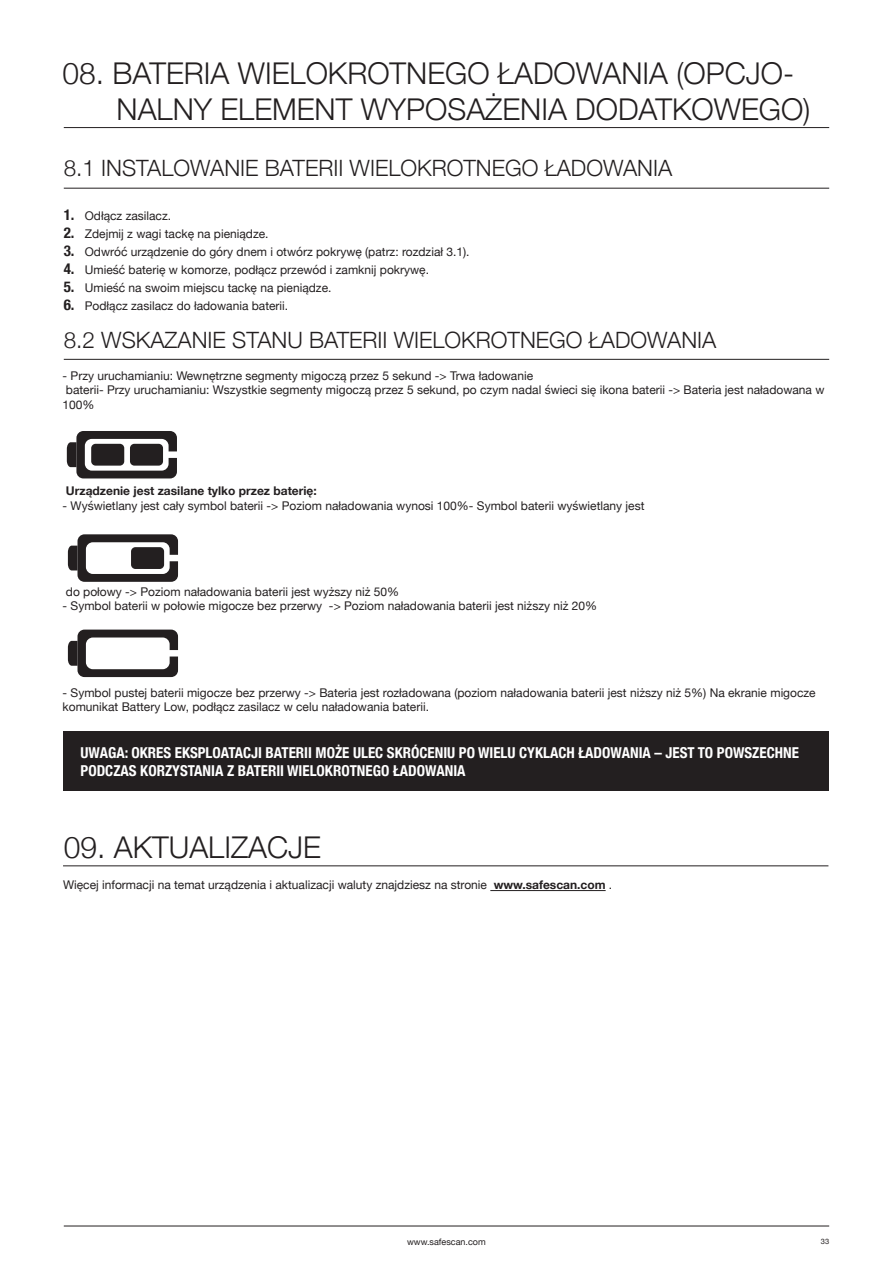
<style>
.page{position:relative;width:893px;height:1263px;background:#fff}
.page>*{position:absolute;margin:0;border:0;box-sizing:border-box;transform-origin:0 0}
.t1{font:300 30px/36px "Helvetica Neue";color:#231f20}
.t2{font:300 22.5px "Helvetica Neue";color:#231f20}
.t3{font:700 condensed 15px/18px "Helvetica Neue";color:#fff}
.t4{font:12px/14.4px "Helvetica Neue";color:#231f20}
.t5{font:700 12px "Helvetica Neue";color:#231f20}
.t6{font:9px "Helvetica Neue";color:#231f20}
.t7{font:7.5px "Helvetica Neue";color:#231f20}
.s1{font-weight:700;font-stretch:condensed;font-size:15px}
.s2{font-weight:700}
</style>
<div class="page">
<hr style="left:64px;top:1226px;width:765px;height:1px;background:#231f20">
<div style="left:64px;top:731px;width:765px;height:60px;background:#231f20"></div>
<hr style="left:64px;top:127px;width:765px;height:1px;background:#231f20">
<hr style="left:63px;top:865px;width:765px;height:1px;background:#231f20">
<hr style="left:64px;top:188px;width:765px;height:1px;background:#231f20">
<hr style="left:64px;top:359px;width:765px;height:1px;background:#231f20">
<hr style="left:490px;top:890px;width:116px;height:1px;background:#231f20">
<svg style="left:67px;top:431px;width:110px;height:47px"></svg>
<div style="left:91px;top:444px;width:33px;height:22px;background:#231f20;border-radius:4px"></div>
<div style="left:130px;top:444px;width:33px;height:22px;background:#231f20;border-radius:4px"></div>
<svg style="left:68px;top:534px;width:110px;height:48px"></svg>
<div style="left:131px;top:547px;width:33px;height:22px;background:#231f20;border-radius:4px"></div>
<svg style="left:68px;top:630px;width:110px;height:47px"></svg>
<h1 class="t1" style="left:117px;top:53px;width:695px;text-indent:-54px">08. BATERIA WIELOKROTNEGO ŁADOWANIA (OPCJO-<br>NALNY ELEMENT WYPOSAŻENIA DODATKOWEGO)</h1>
<h2 class="t2" style="left:64px;top:150px;width:610px">8.1 INSTALOWANIE BATERII WIELOKROTNEGO ŁADOWANIA</h2>
<p class="t4" style="left:64px;top:209px;width:109px"><span class="s1">1.</span> Odłącz zasilacz.</p>
<p class="t4" style="left:64px;top:227px;width:206px"><span class="s1">2.</span> Zdejmij z wagi tackę na pieniądze.</p>
<p class="t4" style="left:64px;top:245px;width:407px"><span class="s1">3.</span> Odwróć urządzenie do góry dnem i otwórz pokrywę (patrz: rozdział 3.1).</p>
<p class="t4" style="left:64px;top:263px;width:367px"><span class="s1">4.</span> Umieść baterię w komorze, podłącz przewód i zamknij pokrywę.</p>
<p class="t4" style="left:64px;top:281px;width:269px"><span class="s1">5.</span> Umieść na swoim miejscu tackę na pieniądze.</p>
<p class="t4" style="left:64px;top:299px;width:226px"><span class="s1">6.</span> Podłącz zasilacz do ładowania baterii.</p>
<h2 class="t2" style="left:64px;top:322px;width:654px">8.2 WSKAZANIE STANU BATERII WIELOKROTNEGO ŁADOWANIA</h2>
<p class="t4" style="left:63px;top:369px;width:763px">- Przy uruchamianiu: Wewnętrzne segmenty migoczą przez 5 sekund -&gt; Trwa ładowanie<br>baterii- Przy uruchamianiu: Wszystkie segmenty migoczą przez 5 sekund, po czym nadal świeci się ikona baterii -&gt; Bateria jest naładowana w<br>100%</p>
<p class="t5" style="left:66px;top:481px;width:252px">Urządzenie jest zasilane tylko przez baterię:</p>
<p class="t4" style="left:63px;top:499px;width:583px">- Wyświetlany jest cały symbol baterii -&gt; Poziom naładowania wynosi 100%- Symbol baterii wyświetlany jest</p>
<p class="t4" style="left:66px;top:585px;width:335px">do połowy -&gt; Poziom naładowania baterii jest wyższy niż 50%</p>
<p class="t4" style="left:63px;top:600px;width:536px">- Symbol baterii w połowie migocze bez przerwy -&gt; Poziom naładowania baterii jest niższy niż 20%</p>
<p class="t4" style="left:63px;top:686px;width:755px">- Symbol pustej baterii migocze bez przerwy -&gt; Bateria jest rozładowana (poziom naładowania baterii jest niższy niż 5%) Na ekranie migocze komunikat Battery Low, podłącz zasilacz w celu naładowania baterii.</p>
<p class="t3" style="left:81px;top:743px;width:720px">UWAGA: OKRES EKSPLOATACJI BATERII MOŻE ULEC SKRÓCENIU PO WIELU CYKLACH ŁADOWANIA – JEST TO POWSZECHNE<br>PODCZAS KORZYSTANIA Z BATERII WIELOKROTNEGO ŁADOWANIA</p>
<h1 class="t1" style="left:64px;top:827px;width:259px">09. AKTUALIZACJE</h1>
<p class="t4" style="left:63px;top:878px;width:551px">Więcej informacji na temat urządzenia i aktualizacji waluty znajdziesz na stronie <span class="s2">www.safescan.com</span> .</p>
<p class="t6" style="left:407px;top:1235px;width:80px">www.safescan.com</p>
<p class="t7" style="left:821px;top:1235px;width:10px">33</p>
</div>
